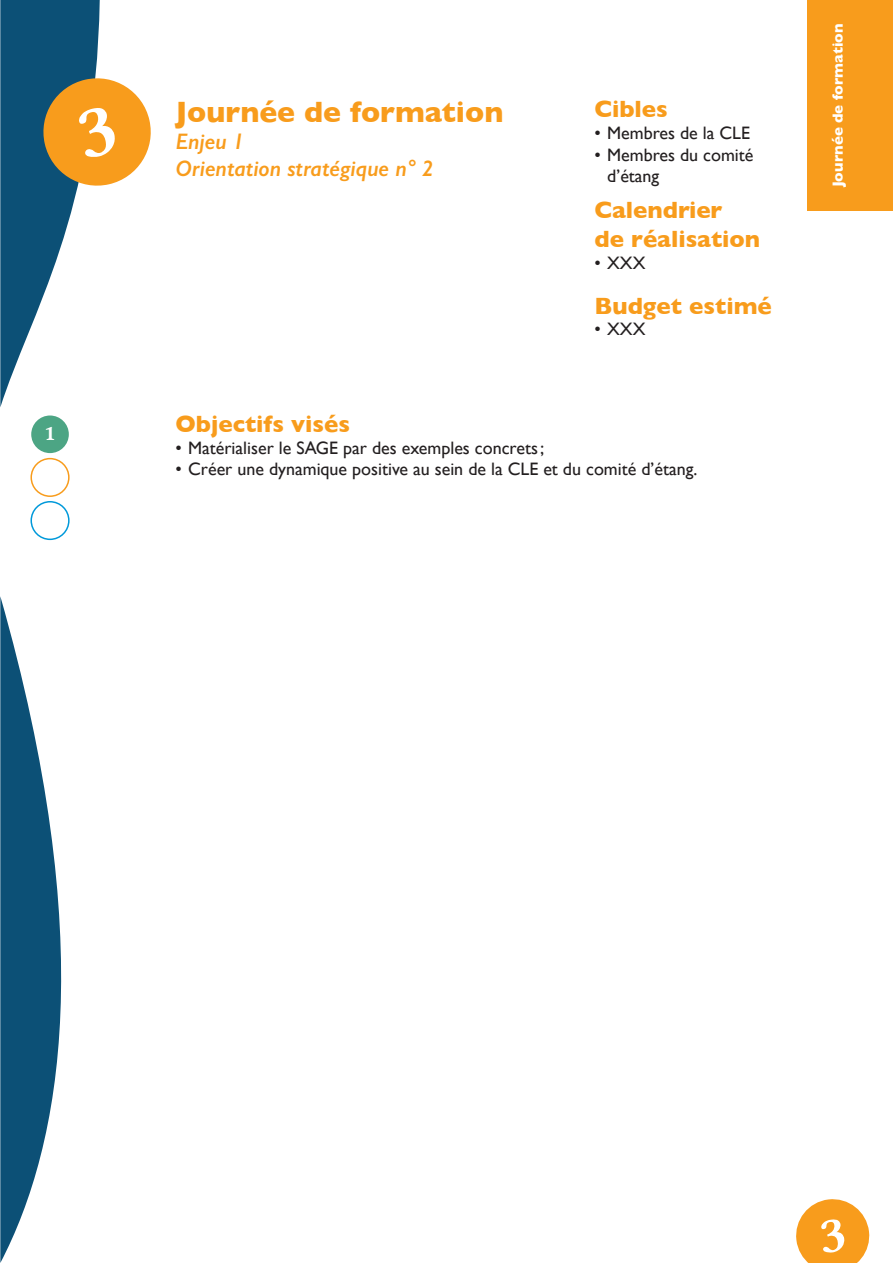
<style>
.page{position:relative;width:893px;height:1263px;background:#fff}
.page>*{position:absolute;margin:0;border:0;box-sizing:border-box;transform-origin:0 0}
.t1{font:700 30px "Gill Sans";color:#f89c1c}
.t2{font:700 24px/28.8px "Gill Sans";color:#f89c1c}
.t3{font:italic 600 22.5px/27px "Gill Sans";color:#f89c1c}
.t4{font:21px "Lin Libertine B";color:#fff}
.t5{font:18px/21.6px "Gill Sans";color:#231f20}
.t6{font:700 15px "Gill Sans";color:#fff}
</style>
<div class="page">
<svg style="left:0;top:0;width:100px;height:1263px"></svg>
<div style="left:30px;top:458px;width:40px;height:39px;border:2px solid #f89c1c;border-radius:50%"></div>
<div style="left:31px;top:415px;width:38px;height:38px;background:#4ca584;border-radius:50%"></div>
<div style="left:30px;top:501px;width:40px;height:39px;border:2px solid #0099da;border-radius:50%"></div>
<div style="left:808px;top:0;width:85px;height:210px;background:#f89c1c"></div>
<svg style="left:38px;top:73px;width:113px;height:118px;background:#d09d4d"></svg>
<svg style="left:796px;top:1199px;width:74px;height:64px"></svg>
<p class="t4" style="left:44px;top:419px;width:12px">1</p>
<h1 class="t1" style="left:175px;top:88px;width:330px">Journée de formation</h1>
<p class="t3" style="left:175px;top:127px;width:260px">Enjeu 1<br>Orientation stratégique n° 2</p>
<h2 class="t2" style="left:594px;top:94px;width:75px">Cibles</h2>
<p class="t5" style="left:594px;top:122px;width:157px">• Membres de la CLE</p>
<p class="t5" style="left:607px;top:144px;width:148px;text-indent:-13px">• Membres du comité d’étang</p>
<h2 class="t2" style="left:594px;top:195px;width:167px">Calendrier<br>de réalisation</h2>
<p class="t5" style="left:594px;top:252px;width:52px">• XXX</p>
<h2 class="t2" style="left:594px;top:290px;width:179px">Budget estimé</h2>
<p class="t5" style="left:594px;top:318px;width:52px">• XXX</p>
<h2 class="t2" style="left:175px;top:409px;width:176px">Objectifs visés</h2>
<p class="t5" style="left:175px;top:436px;width:370px">• Matérialiser le SAGE par des exemples concrets;</p>
<p class="t5" style="left:175px;top:458px;width:524px">• Créer une dynamique positive au sein de la CLE et du comité d’étang.</p>
<p class="t6" style="left:826px;top:187px;width:166px;rotate:-90deg">Journée de formation</p>
</div>
